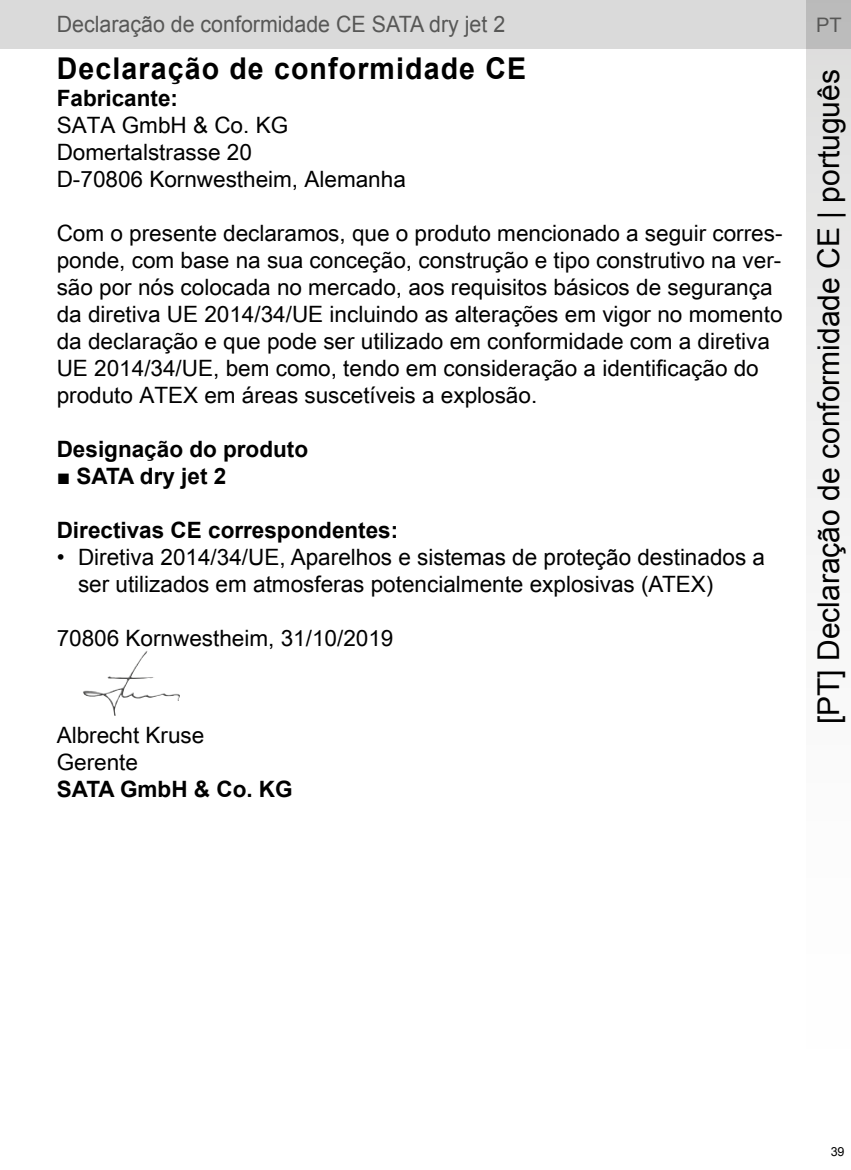
<style>
.page{position:relative;width:851px;height:1170px;background:#fff}
.page>*{position:absolute;margin:0;border:0;box-sizing:border-box;transform-origin:0 0}
.t1{font:30px "Arial";color:#000}
.t2{font:700 30px "Arial";letter-spacing:.04em;color:#000;scale:.95 1}
.t3{font:22.5px/27px "Arial Unicode MS";color:#000}
.t4{font:22.5px/27px "Arial";color:#000}
.t5{font:700 22.5px "Arial";color:#000}
.t6{font:22.5px "Arial";color:#575756;scale:.95 1}
.t7{font:20px "Arial";color:#575756}
.t8{font:12.5px "Arial";color:#000}
</style>
<div class="page">
<div style="left:0;top:0;width:850px;height:49px;background:#dadada"></div>
<svg style="left:806px;top:0;width:44px;height:555px"></svg>
<img style="left:83px;top:651px;width:97px;height:65px">
<p class="t6" style="left:57px;top:10px;width:473px">Declaração de conformidade CE SATA dry jet 2</p>
<p class="t7" style="left:816px;top:11px;width:27px">PT</p>
<h1 class="t2" style="left:57px;top:48px;width:495px">Declaração de conformidade CE</h1>
<p class="t5" style="left:57px;top:83px;width:123px">Fabricante:</p>
<p class="t3" style="left:57px;top:111px;width:350px">SATA GmbH &amp; Co. KG<br>Domertalstrasse 20<br>D-70806 Kornwestheim, Alemanha</p>
<p class="t3" style="left:57px;top:219px;width:727px">Com o presente declaramos, que o produto mencionado a seguir corres&shy;ponde, com base na sua conceção, construção e tipo construtivo na ver&shy;são por nós colocada no mercado, aos requisitos básicos de segurança da diretiva UE 2014/34/UE incluindo as alterações em vigor no momento da declaração e que pode ser utilizado em conformidade com a diretiva UE 2014/34/UE, bem como, tendo em consideração a identificação do produto ATEX em áreas suscetíveis a explosão.</p>
<p class="t5" style="left:57px;top:434px;width:253px">Designação do produto</p>
<p class="t5" style="left:57px;top:461px;width:171px">■ SATA dry jet 2</p>
<p class="t5" style="left:57px;top:515px;width:343px">Directivas CE correspondentes:</p>
<p class="t4" style="left:78px;top:543px;width:688px;text-indent:-21px">• Diretiva 2014/34/UE, Aparelhos e sistemas de proteção destinados a ser utilizados em atmosferas potencialmente explosivas (ATEX)</p>
<p class="t3" style="left:57px;top:624px;width:338px">70806 Kornwestheim, 31/10/2019</p>
<h1 class="t1" style="left:808px;top:724px;width:656px;rotate:-90deg">[PT] Declaração de conformidade CE | português</h1>
<p class="t3" style="left:57px;top:721px;width:149px">Albrecht Kruse<br>Gerente</p>
<p class="t5" style="left:57px;top:774px;width:237px">SATA GmbH &amp; Co. KG</p>
<p class="t8" style="left:830px;top:1143px;width:15px">39</p>
</div>
